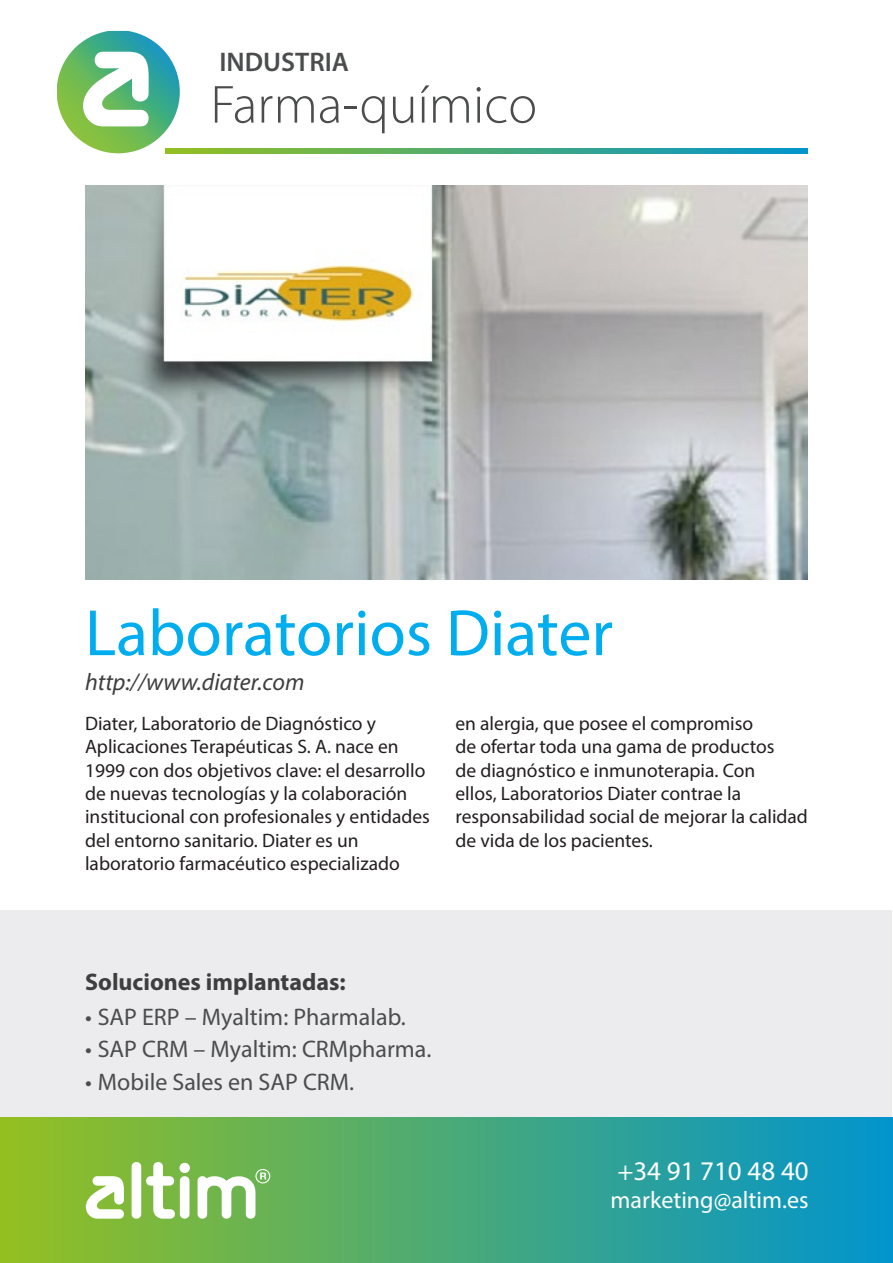
<style>
.page{position:relative;width:893px;height:1263px;background:#fff}
.page>*{position:absolute;margin:0;border:0;box-sizing:border-box;transform-origin:0 0}
.t1{font:66px "Myriad Pro";color:#00aeef}
.t2{font:300 54px "Myriad Pro";color:#4b4c4d}
.t3{font:27px "Myriad Pro";color:#fff}
.t4{font:600 27px "Myriad Pro";color:#4b4c4d}
.t5{font:24px "Myriad Pro";color:#4b4c4d}
.t6{font:700 24px "Myriad Pro";color:#3e3e3f}
.t7{font:italic 24px "Myriad Pro";color:#3e3e3f}
.t8{font:24px "Myriad Pro";color:#fff}
.t9{font:19.5px/23.4px "Myriad Pro";color:#231f20}
</style>
<div class="page">
<div style="left:1px;top:910px;width:891px;height:208px;background:#ececee"></div>
<img style="left:85px;top:185px;width:723px;height:395px">
<div style="left:1px;top:1118px;width:892px;height:145px;background:linear-gradient(to right,#94bf21,#0194cd)"></div>
<svg style="left:80px;top:1162px;width:190px;height:57px"></svg>
<svg style="left:180px;top:148px;width:628px;height:5px"></svg>
<svg style="left:57px;top:31px;width:123px;height:122px"></svg>
<p class="t4" style="left:219px;top:45px;width:131px">INDUSTRIA</p>
<p class="t2" style="left:210px;top:75px;width:328px">Farma-químico</p>
<p class="t1" style="left:85px;top:592px;width:529px">Laboratorios Diater</p>
<p class="t7" style="left:85px;top:667px;width:221px">http://www.diater.com</p>
<p class="t9" style="left:85px;top:711px;width:346px">Diater, Laboratorio de Diagnóstico y Aplicaciones Terapéuticas S. A. nace en 1999 con dos objetivos clave: el desarrollo de nuevas tecnologías y la colaboración institucional con profesionales y entidades del entorno sanitario. Diater es un laboratorio farmacéutico especializado</p>
<p class="t9" style="left:455px;top:711px;width:354px">en alergia, que posee el compromiso<br>de ofertar toda una gama de productos<br>de diagnóstico e inmunoterapia. Con<br>ellos, Laboratorios Diater contrae la responsabilidad social de mejorar la calidad de vida de los pacientes.</p>
<p class="t6" style="left:85px;top:966px;width:262px">Soluciones implantadas:</p>
<p class="t5" style="left:85px;top:1002px;width:322px">• SAP ERP – Myaltim: Pharmalab.</p>
<p class="t5" style="left:85px;top:1034px;width:348px">• SAP CRM – Myaltim: CRMpharma.</p>
<p class="t5" style="left:85px;top:1067px;width:271px">• Mobile Sales en SAP CRM.</p>
<p class="t3" style="left:617px;top:1154px;width:193px">+34 91 710 48 40</p>
<p class="t8" style="left:611px;top:1185px;width:200px">marketing@altim.es</p>
</div>
